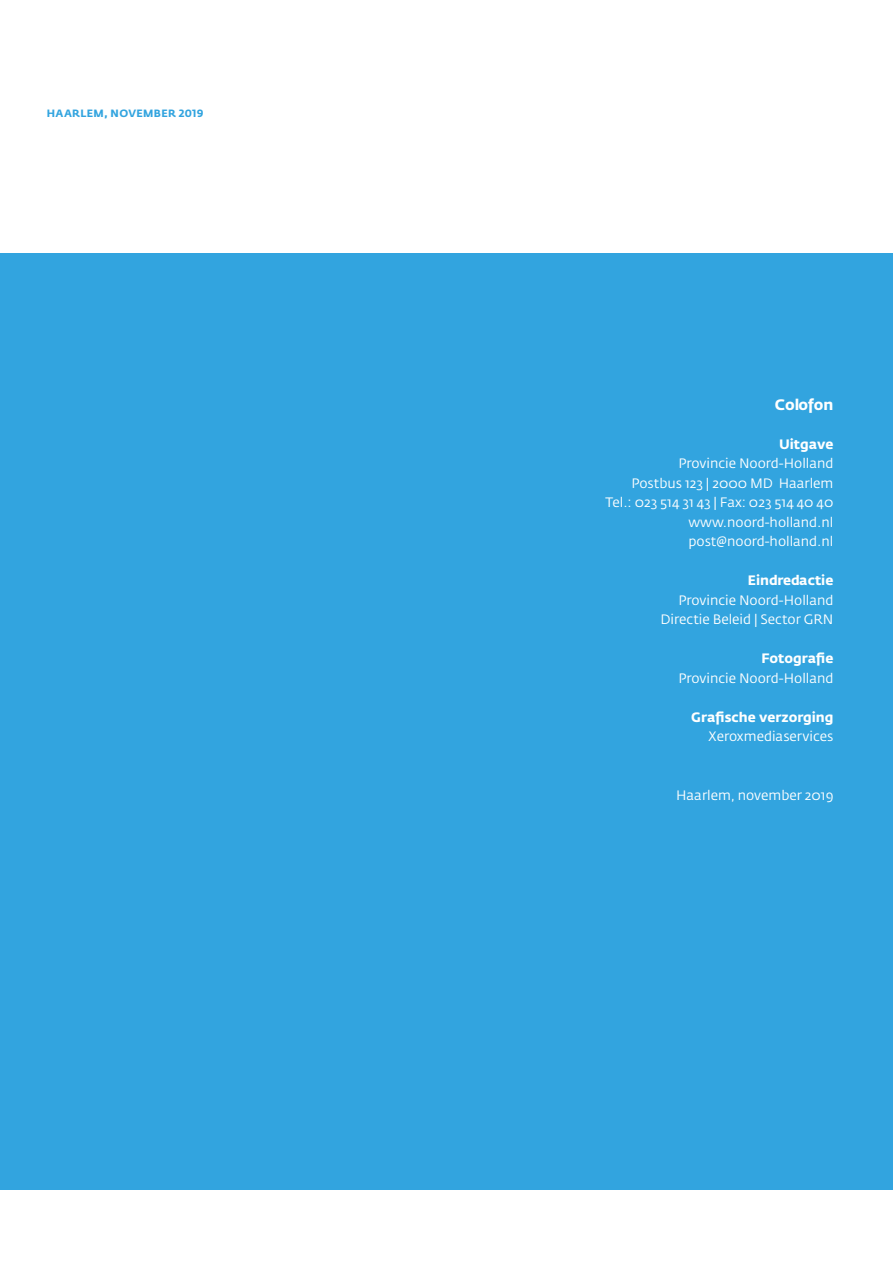
<style>
.page{position:relative;width:893px;height:1263px;background:#fff}
.page>*{position:absolute;margin:0;border:0;box-sizing:border-box;transform-origin:0 0}
.t1{font:700 15px "Fedra Sans Std";color:#fff}
.t2{font:13.5px/19.5px "Fedra Sans Std";color:#fff;text-align:right}
.t3{font:700 13.5px "Fedra Sans Std";color:#fff}
.t4{font:700 10.5px "Fedra Sans Std";letter-spacing:.035em;color:#32a4df}
</style>
<div class="page">
<div style="left:0;top:254px;width:893px;height:936px;background:#32a4df"></div>
<p class="t4" style="left:47px;top:107px;width:158px">HAARLEM, NOVEMBER 2019</p>
<p class="t1" style="left:775px;top:395px;width:60px">Colofon</p>
<p class="t3" style="left:779px;top:435px;width:56px">Uitgave</p>
<p class="t2" style="left:605px;top:454px;width:229px">Provincie Noord-Holland<br>Postbus 123 | 2000 MD Haarlem<br>Tel.: 023 514 31 43 | Fax: 023 514 40 40 www.noord-holland.nl post@noord-holland.nl</p>
<p class="t3" style="left:748px;top:572px;width:87px">Eindredactie</p>
<p class="t2" style="left:660px;top:590px;width:174px">Provincie Noord-Holland<br>Directie Beleid | Sector GRN</p>
<p class="t3" style="left:761px;top:650px;width:74px">Fotografie</p>
<p class="t2" style="left:678px;top:668px;width:157px">Provincie Noord-Holland</p>
<p class="t3" style="left:691px;top:708px;width:144px">Grafische verzorging</p>
<p class="t2" style="left:709px;top:726px;width:126px">Xeroxmediaservices</p>
<p class="t2" style="left:676px;top:785px;width:159px">Haarlem, november 2019</p>
</div>
